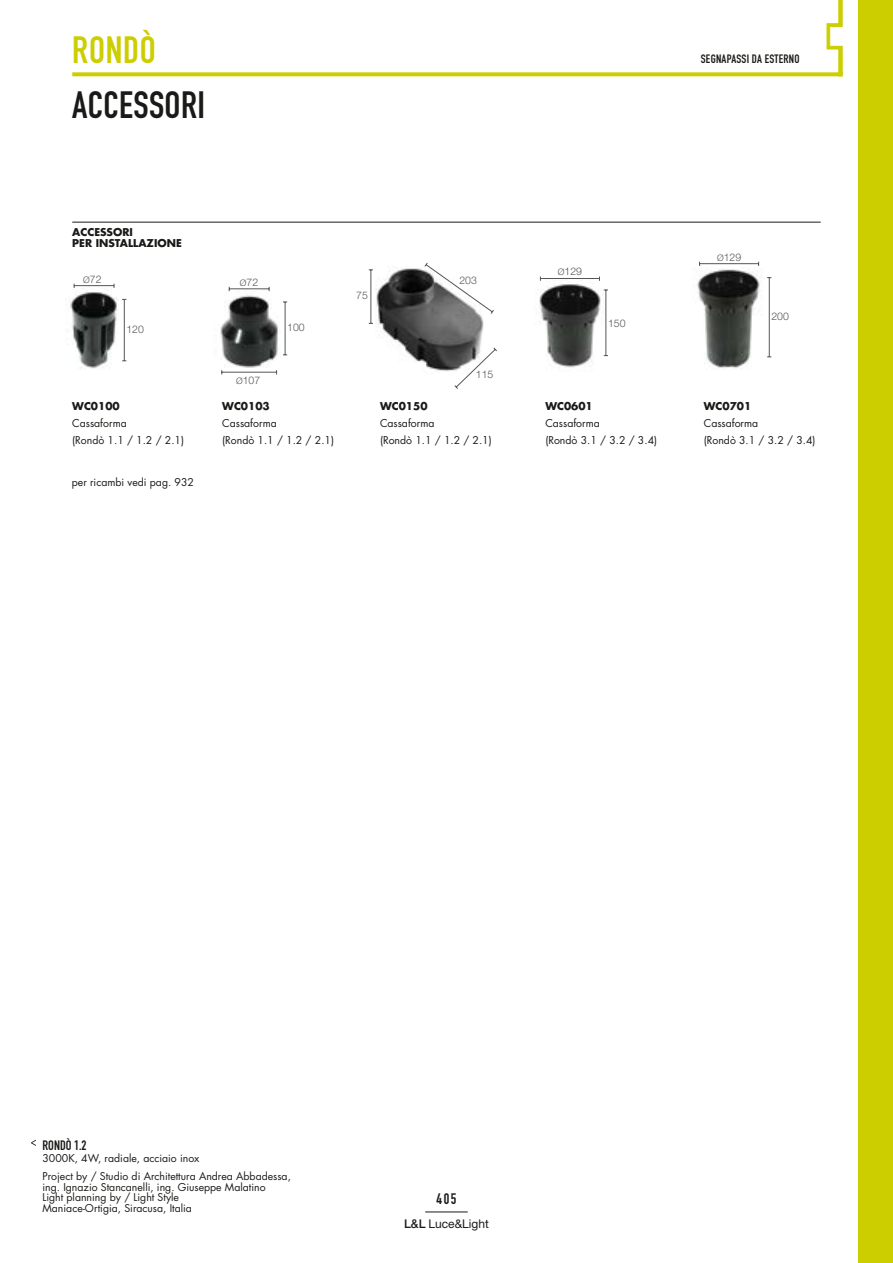
<style>
.page{position:relative;width:893px;height:1263px;background:#fff}
.page>*{position:absolute;margin:0;border:0;box-sizing:border-box;transform-origin:0 0}
.t1{font:37.5px "DIN Engschrift";letter-spacing:.01em;color:#1a1a18}
.t2{font:37.5px "DIN Engschrift";letter-spacing:.02em;color:#ccce00}
.t3{font:15px "DIN Engschrift";color:#1a1a18}
.t4{font:13.5px "DIN Engschrift";color:#1a1a18}
.t5{font:12px "DIN Engschrift";letter-spacing:.02em;color:#1a1a18}
.t6{font:12px "Helvetica Neue";color:#1a1a18}
.t7{font:10.5px/16.6px "Futura";color:#1a1a18}
.t8{font:700 10.5px/10.5px "Futura";color:#1a1a18}
.t9{font:300 10.5px "Helvetica Neue";color:#565656}
.s1{font-size:9px}
.s2{font-weight:500}
</style>
<div class="page">
<hr style="left:371px;top:270px;width:1px;height:53px;background:#565656">
<img style="left:376px;top:268px;width:108px;height:104px">
<svg style="left:424px;top:262px;width:70px;height:52px"></svg>
<svg style="left:454px;top:347px;width:43px;height:42px"></svg>
<img style="left:65px;top:287px;width:53px;height:82px">
<hr style="left:124px;top:299px;width:1px;height:62px;background:#565656">
<hr style="left:74px;top:285px;width:40px;height:1px;background:#565656">
<img style="left:220px;top:290px;width:58px;height:77px">
<hr style="left:285px;top:302px;width:1px;height:53px;background:#565656">
<hr style="left:229px;top:289px;width:40px;height:1px;background:#565656">
<hr style="left:222px;top:372px;width:55px;height:1px;background:#565656">
<img style="left:537px;top:279px;width:71px;height:89px">
<hr style="left:606px;top:290px;width:1px;height:66px;background:#565656">
<hr style="left:540px;top:278px;width:59px;height:1px;background:#565656">
<img style="left:697px;top:269px;width:75px;height:100px">
<hr style="left:769px;top:278px;width:1px;height:79px;background:#565656">
<hr style="left:699px;top:263px;width:60px;height:1px;background:#565656">
<hr style="left:425px;top:1212px;width:43px;height:1px;background:#1a1a18">
<svg style="left:826px;top:0;width:17px;height:77px"></svg>
<svg style="left:72px;top:72px;width:770px;height:4px;background:#cfd114"></svg>
<div style="left:859px;top:0;width:34px;height:1263px;background:#ccce00"></div>
<svg style="left:31px;top:1140px;width:5px;height:6px"></svg>
<hr style="left:72px;top:222px;width:749px;height:1px;background:#1a1a18">
<h1 class="t2" style="left:72px;top:28px;width:85px">RONDÒ</h1>
<h1 class="t1" style="left:72px;top:83px;width:134px">ACCESSORI</h1>
<p class="t8" style="left:72px;top:227px;width:111px">ACCESSORI<br>PER INSTALLAZIONE</p>
<p class="t9" style="left:83px;top:272px;width:20px"><span class="s1">Ø</span>72</p>
<p class="t9" style="left:126px;top:323px;width:19px">120</p>
<p class="t8" style="left:72px;top:401px;width:49px">WC0100</p>
<p class="t7" style="left:72px;top:415px;width:113px">Cassaforma<br>(Rondò 1.1 / 1.2 / 2.1)</p>
<p class="t7" style="left:72px;top:474px;width:124px">per ricambi vedi pag. 932</p>
<p class="t9" style="left:240px;top:276px;width:20px"><span class="s1">Ø</span>72</p>
<p class="t9" style="left:236px;top:374px;width:26px"><span class="s1">Ø</span>107</p>
<p class="t9" style="left:287px;top:321px;width:19px">100</p>
<p class="t8" style="left:222px;top:401px;width:49px">WC0103</p>
<p class="t7" style="left:222px;top:415px;width:113px">Cassaforma<br>(Rondò 1.1 / 1.2 / 2.1)</p>
<p class="t9" style="left:356px;top:289px;width:13px">75</p>
<p class="t9" style="left:459px;top:273px;width:19px">203</p>
<p class="t9" style="left:476px;top:368px;width:19px">115</p>
<p class="t8" style="left:380px;top:401px;width:49px">WC0150</p>
<p class="t7" style="left:380px;top:415px;width:113px">Cassaforma<br>(Rondò 1.1 / 1.2 / 2.1)</p>
<p class="t5" style="left:701px;top:52px;width:100px">SEGNAPASSI DA ESTERNO</p>
<p class="t9" style="left:558px;top:265px;width:26px"><span class="s1">Ø</span>129</p>
<p class="t9" style="left:608px;top:317px;width:19px">150</p>
<p class="t8" style="left:545px;top:401px;width:49px">WC0601</p>
<p class="t7" style="left:545px;top:415px;width:113px">Cassaforma<br>(Rondò 3.1 / 3.2 / 3.4)</p>
<p class="t9" style="left:717px;top:250px;width:26px"><span class="s1">Ø</span>129</p>
<p class="t9" style="left:771px;top:310px;width:19px">200</p>
<p class="t8" style="left:704px;top:401px;width:49px">WC0701</p>
<p class="t7" style="left:704px;top:415px;width:113px">Cassaforma<br>(Rondò 3.1 / 3.2 / 3.4)</p>
<p class="t4" style="left:43px;top:1137px;width:46px">RONDÒ 1.2</p>
<p class="t7" style="left:43px;top:1148px;width:250px;line-height:18.8px">3000K, 4W, radiale, acciaio inox<br>Project by / Studio di Architettura Andrea Abbadessa,</p>
<p class="t7" style="left:43px;top:1181px;width:225px;line-height:10.5px">ing. Ignazio Stancanelli, ing. Giuseppe Malatino<br>Light planning by / Light Style<br>Maniace-Ortigia, Siracusa, Italia</p>
<h2 class="t3" style="left:437px;top:1189px;width:21px">405</h2>
<p class="t6" style="left:404px;top:1216px;width:86px"><span class="s2">L&amp;L</span> Luce&amp;Light</p>
</div>
